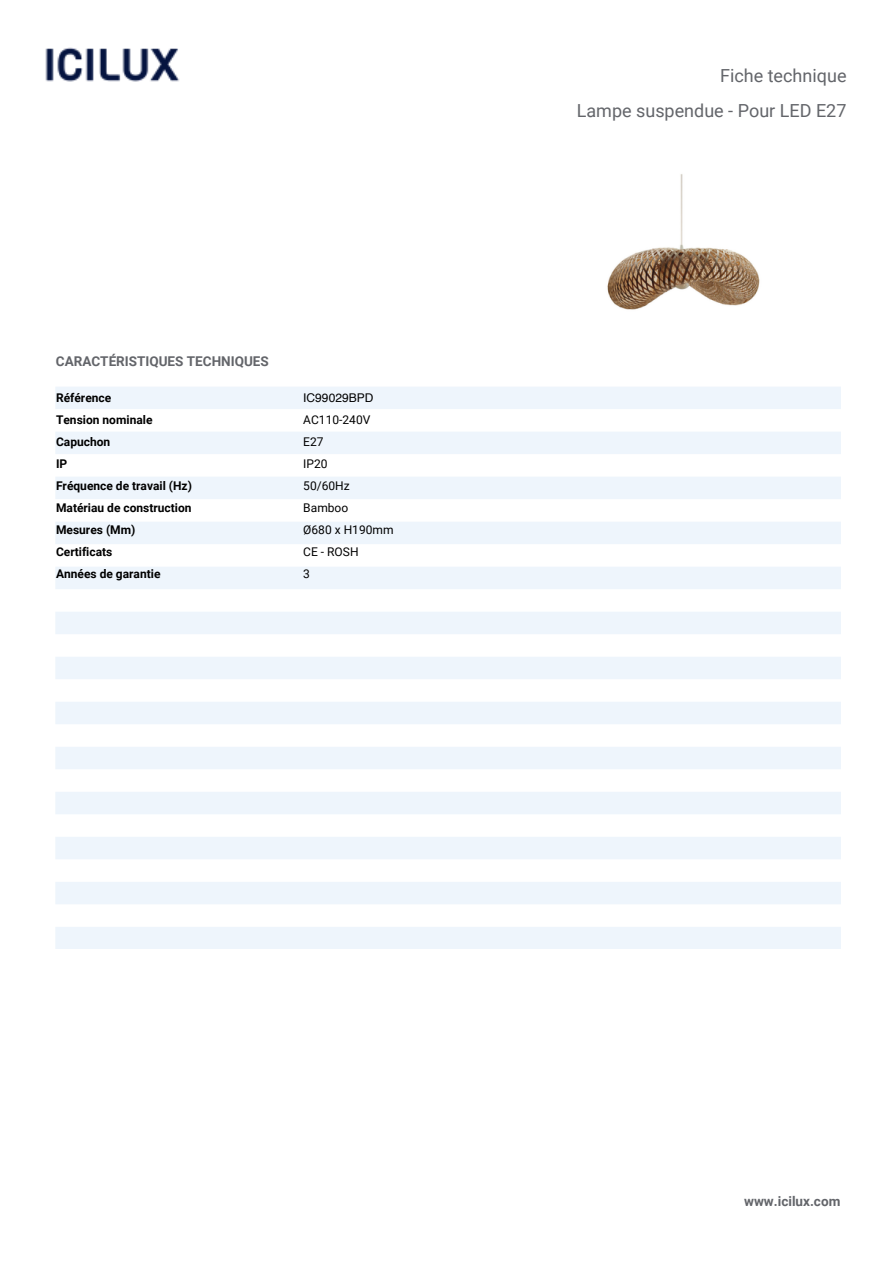
<style>
.page{position:relative;width:894px;height:1264px;background:#fff}
.page>*{position:absolute;margin:0;border:0;box-sizing:border-box;transform-origin:0 0}
.t1{font:18px/34.8px "Roboto";color:#63656a;text-align:right}
.t2{font:700 13.5px "Roboto";color:#63656a}
.t3{font:700 12px/22px "Roboto";color:#000}
.t4{font:12px "Roboto";color:#000}
.t5{font:12px "Helvetica";color:#000}
</style>
<div class="page">
<svg style="left:55px;top:387px;width:785px;height:561px;fill:#eef5fc"></svg>
<img style="left:45px;top:47px;width:135px;height:35px">
<img style="left:607px;top:174px;width:153px;height:136px">
<h2 class="t2" style="left:56px;top:353px;width:214px">CARACTÉRISTIQUES TECHNIQUES</h2>
<h4 class="t3" style="left:56px;top:387px;width:137px">Référence<br>Tension nominale<br>Capuchon<br>IP<br>Fréquence de travail (Hz)<br>Matériau de construction<br>Mesures (Mm)<br>Certificats<br>Années de garantie</h4>
<h4 class="t5" style="left:303px;top:393px;width:71px">IC99029BPD</h4>
<p class="t4" style="left:303px;top:413px;width:69px">AC110-240V</p>
<p class="t4" style="left:303px;top:435px;width:22px">E27</p>
<p class="t4" style="left:303px;top:457px;width:26px">IP20</p>
<p class="t4" style="left:303px;top:479px;width:48px">50/60Hz</p>
<p class="t4" style="left:303px;top:501px;width:46px">Bamboo</p>
<p class="t4" style="left:303px;top:523px;width:92px">Ø680 x H190mm</p>
<p class="t4" style="left:303px;top:545px;width:57px">CE - ROSH</p>
<p class="t4" style="left:303px;top:567px;width:8px">3</p>
<h1 class="t1" style="left:576px;top:59px;width:271px">Fiche technique<br>Lampe suspendue - Pour LED E27</h1>
<h3 class="t2" style="left:743px;top:1193px;width:98px">www.icilux.com</h3>
</div>
